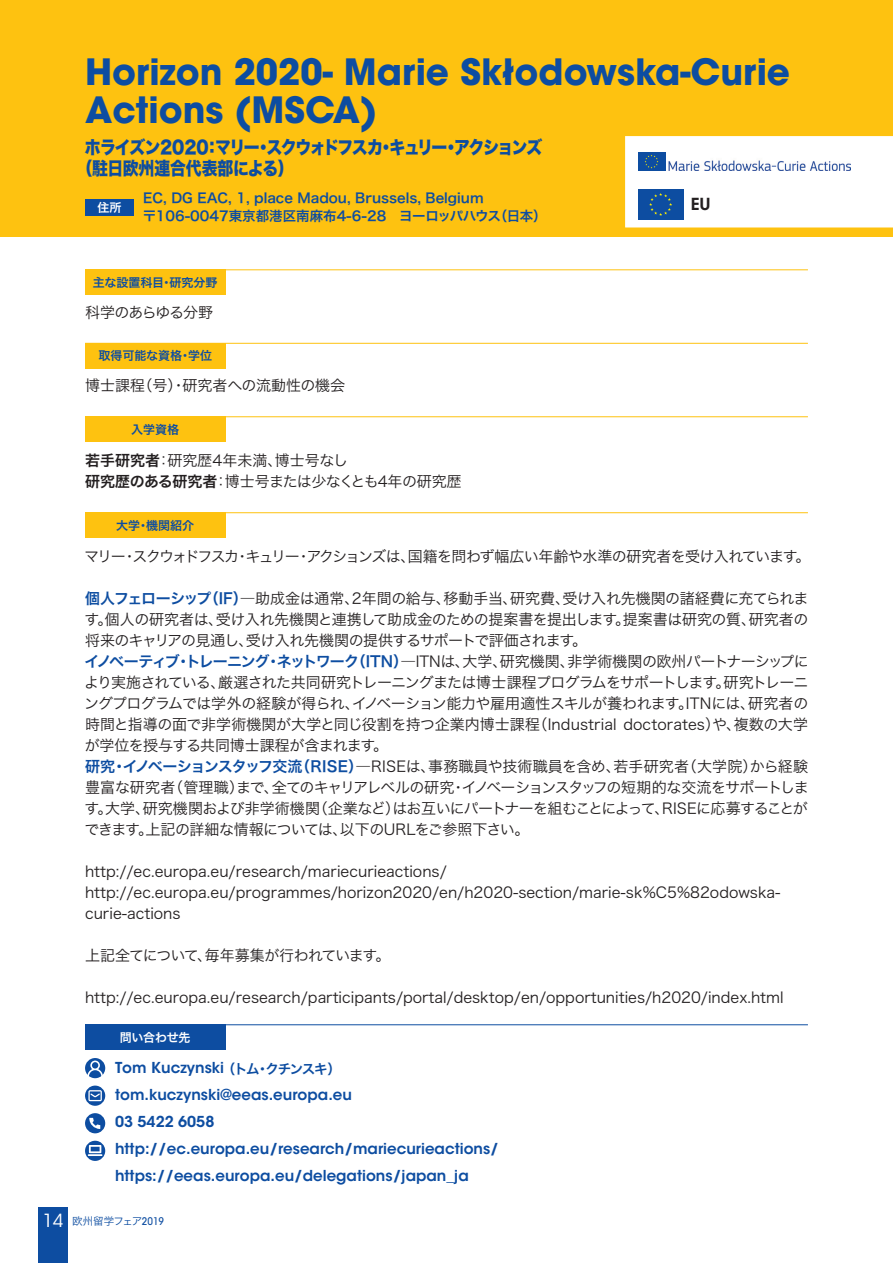
<style>
.page{position:relative;width:893px;height:1263px;background:#fff}
.page>*{position:absolute;margin:0;border:0;box-sizing:border-box;transform-origin:0 0}
.t1{font:700 36px/37.5px "ITC Avant Garde Std";color:#0d4da1}
.t2{font:18px/21px "Hira Kaku Std N W8";letter-spacing:-.07em;color:#0d4da1;scale:.88 1}
.t3{font:600 16.5px "ITC Avant Garde Std";color:#231f20}
.t4{font:15px/21px "Hira Kaku Std N W3";letter-spacing:-.03em;color:#231f20}
.t5{font:15px/21px "Hira Kaku Std N W3";letter-spacing:-.01em;color:#231f20}
.t6{font:600 15px/27px "ITC Avant Garde Std";color:#0d4da1}
.t7{font:15px "Hira Kaku Std N W3";letter-spacing:-.07em;color:#231f20}
.t8{font:15px "Hira Kaku Std N W3";letter-spacing:-.05em;color:#231f20}
.t9{font:15px "Hira Kaku Std N W3";letter-spacing:-.065em;color:#231f20}
.t10{font:13.5px/18px "Hira Kaku Std N W6";color:#0d4da1}
.t11{font:12px "Hira Kaku Std N W6";color:#0d4da1}
.t12{font:12px "Hira Kaku Std N W6";letter-spacing:-.02em;color:#fff}
.t13{font:10.5px "Hira Kaku Std N W3";letter-spacing:-.035em;color:#0d4da1}
.s1{font-family:"Hira Kaku Std N W6"}
.s2{font-family:"Hira Kaku Std N W6";color:#0d4da1}
.s3{font-family:"Hira Kaku Std N W6";font-weight:400;font-size:13.5px}
.s4{font-family:"ITC Avant Garde Std";font-size:18px;color:#fff}
.s5{font-family:"ITC Avant Garde Std";font-weight:500;font-stretch:condensed}
</style>
<div class="page">
<div style="left:38px;top:1208px;width:30px;height:55px;background:#0d4da1"></div>
<div style="left:0;top:0;width:893px;height:236px;background:#fec210"></div>
<hr style="left:85px;top:1024px;width:723px;height:1px;background:#0d4da1">
<div style="left:85px;top:1024px;width:140px;height:26px;background:#0d4da1"></div>
<div style="left:85px;top:1058px;width:20px;height:20px;background:#0d4da1;border-radius:50%"></div>
<svg style="left:87px;top:1060px;width:16px;height:17px"></svg>
<svg style="left:85px;top:1085px;width:20px;height:21px"></svg>
<svg style="left:88px;top:1090px;width:14px;height:11px"></svg>
<div style="left:85px;top:1113px;width:20px;height:20px;background:#0d4da1;border-radius:50%"></div>
<svg style="left:89px;top:1118px;width:11px;height:11px"></svg>
<div style="left:85px;top:1141px;width:20px;height:20px;background:#0d4da1;border-radius:50%"></div>
<svg style="left:88px;top:1145px;width:14px;height:11px"></svg>
<hr style="left:85px;top:269px;width:723px;height:1px;background:#fec210">
<div style="left:85px;top:269px;width:140px;height:26px;background:#fec210"></div>
<hr style="left:85px;top:343px;width:723px;height:1px;background:#fec210">
<div style="left:85px;top:343px;width:140px;height:25px;background:#fec210"></div>
<hr style="left:85px;top:416px;width:723px;height:1px;background:#fec210">
<div style="left:85px;top:416px;width:140px;height:26px;background:#fec210"></div>
<hr style="left:85px;top:512px;width:723px;height:1px;background:#fec210">
<div style="left:85px;top:512px;width:140px;height:26px;background:#fec210"></div>
<div style="left:85px;top:199px;width:49px;height:16px;background:#0d4da1"></div>
<svg style="left:625px;top:136px;width:268px;height:92px"></svg>
<h1 class="t1" style="left:85px;top:53px;width:707px">Horizon 2020- Marie Skłodowska-Curie<br>Actions (MSCA)</h1>
<p class="t2" style="left:76px;top:137px;width:531px;text-indent:9px">ホライズン2020：マリー・スクウォドフスカ・キュリー・アクションズ（駐日欧州連合代表部による）</p>
<p class="t12" style="left:97px;top:198px;width:25px">住所</p>
<p class="t10" style="left:143px;top:190px;width:405px">EC, DG EAC, 1, place Madou, Brussels, Belgium〒106-0047東京都港区南麻布4-6-28　ヨーロッパハウス（日本）</p>
<p class="t3" style="left:691px;top:193px;width:21px">EU</p>
<p class="t11" style="left:93px;top:273px;width:126px">主な設置科目・研究分野</p>
<p class="t9" style="left:85px;top:301px;width:130px">科学のあらゆる分野</p>
<p class="t11" style="left:98px;top:346px;width:115px">取得可能な資格・学位</p>
<p class="t5" style="left:85px;top:375px;width:262px">博士課程（号）・研究者への流動性の機会</p>
<p class="t11" style="left:131px;top:420px;width:49px">入学資格</p>
<p class="t5" style="left:85px;top:450px;width:378px"><span class="s1">若手研究者</span>：研究歴4年未満、博士号なし<br><span class="s1">研究歴のある研究者</span>：博士号または少なくとも4年の研究歴</p>
<p class="t11" style="left:116px;top:516px;width:79px">大学・機関紹介</p>
<p class="t7" style="left:84px;top:545px;width:728px">マリー・スクウォドフスカ・キュリー・アクションズは、国籍を問わず幅広い年齢や水準の研究者を受け入れています。</p>
<p class="t4" style="left:84px;top:588px;width:726px"><span class="s2">個人フェローシップ（IF）</span>―助成金は通常、2年間の給与、移動手当、研究費、受け入れ先機関の諸経費に充てられます。個人の研究者は、受け入れ先機関と連携して助成金のための提案書を提出します。提案書は研究の質、研究者の将来のキャリアの見通し、受け入れ先機関の提供するサポートで評価されます。<br><span class="s2">イノベーティブ・トレーニング・ネットワーク（ITN）</span>―ITNは、大学、研究機関、非学術機関の欧州パートナーシップにより実施されている、厳選された共同研究トレーニングまたは博士課程プログラムをサポートします。研究トレーニングプログラムでは学外の経験が得られ、イノベーション能力や雇用適性スキルが養われます。ITNには、研究者の時間と指導の面で非学術機関が大学と同じ役割を持つ企業内博士課程（Industrial doctorates）や、複数の大学が学位を授与する共同博士課程が含まれます。<br><span class="s2">研究・イノベーションスタッフ交流（RISE）</span>―RISEは、事務職員や技術職員を含め、若手研究者（大学院）から経験豊富な研究者（管理職）まで、全てのキャリアレベルの研究・イノベーションスタッフの短期的な交流をサポートします。大学、研究機関および非学術機関（企業など）はお互いにパートナーを組むことによって、RISEに応募することができます。上記の詳細な情報については、以下のURLをご参照下さい。</p>
<p class="t5" style="left:85px;top:861px;width:697px">http://ec.europa.eu/research/mariecurieactions/ http://ec.europa.eu/programmes/horizon2020/en/h2020-section/marie-sk%C5%82odowska&shy;curie-actions</p>
<p class="t8" style="left:85px;top:944px;width:307px">上記全てについて、毎年募集が行われています。</p>
<p class="t5" style="left:85px;top:987px;width:700px">http://ec.europa.eu/research/participants/portal/desktop/en/opportunities/h2020/index.html</p>
<p class="t12" style="left:120px;top:1028px;width:72px">問い合わせ先</p>
<p class="t6" style="left:115px;top:1054px;width:385px">Tom Kuczynski <span class="s3">（トム・クチンスキ）</span>tom.kuczynski@eeas.europa.eu<br>03 5422 6058 http://ec.europa.eu/research/mariecurieactions/ https://eeas.europa.eu/delegations/japan_ja</p>
<p class="t13" style="left:43px;top:1213px;width:123px"><span class="s4">14</span> 欧州留学フェア<span class="s5">2019</span></p>
</div>
